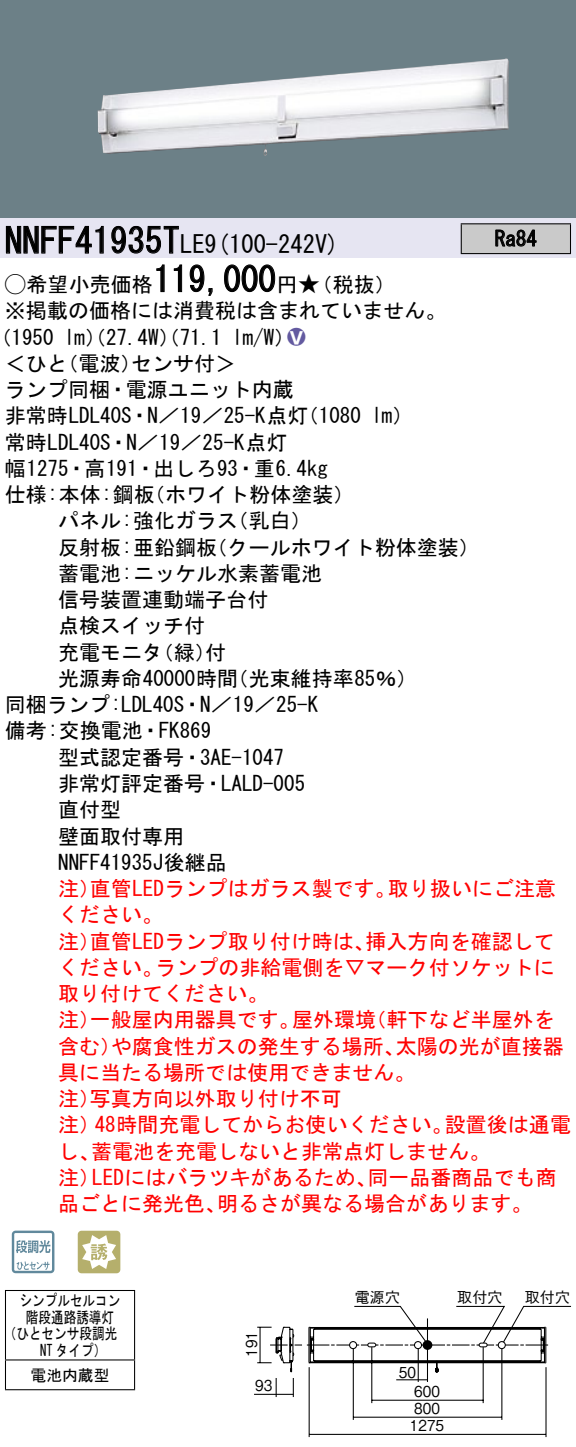
<style>
.page{position:relative;width:576px;height:1447px;background:#fff}
.page>*{position:absolute;margin:0;border:0;box-sizing:border-box;transform-origin:0 0}
.t1{font:35px "MS Gothic";color:#000}
.t2{font:24.5px "MS Gothic";color:#000}
.t3{font:21px/26.2px "MS Gothic";color:#000}
.t4{font:21px/26.2px "MS Gothic";color:#f00}
.t5{font:21px "Ford Classification 1";color:#635aa0}
.t6{font:15.75px "MS Gothic";color:#000;scale:.8 1}
.t7{font:15.75px "MS Gothic";color:#000}
.t8{font:15.05px "Gothic BBB Pro Medium 90 pv RKSJ H";color:#000;scale:.9 1}
.t9{font:15.05px "Gothic BBB Pro Medium 90 pv RKSJ H";color:#000}
.s1{font-size:35px}
.s2{font-family:"Ford Classification 1"}
.s3{color:#fff}
</style>
<div class="page">
<div style="left:0;top:0;width:575px;height:218px;background:#6c8087"></div>
<img style="left:97px;top:58px;width:412px;height:98px">
<div style="left:0;top:218px;width:575px;height:40px;background:#e6e5f2"></div>
<svg style="left:6px;top:225px;width:98px;height:29px"></svg>
<svg style="left:111px;top:225px;width:68px;height:29px"></svg>
<svg style="left:156px;top:264px;width:9px;height:29px"></svg>
<svg style="left:173px;top:264px;width:9px;height:29px"></svg>
<svg style="left:189px;top:264px;width:24px;height:32px"></svg>
<svg style="left:224px;top:264px;width:51px;height:29px"></svg>
<svg style="left:12px;top:1230px;width:42px;height:43px"></svg>
<svg style="left:78px;top:1230px;width:42px;height:43px"></svg>
<hr style="left:5px;top:1290px;width:130px;height:1px;background:#000">
<hr style="left:5px;top:1291px;width:1px;height:68px;background:#000">
<hr style="left:134px;top:1291px;width:1px;height:68px;background:#000">
<hr style="left:5px;top:1359px;width:130px;height:1px;background:#000">
<svg style="left:5px;top:1360px;width:1px;height:29px"></svg>
<svg style="left:134px;top:1360px;width:1px;height:29px"></svg>
<hr style="left:5px;top:1389px;width:130px;height:1px;background:#000">
<div style="left:461px;top:224px;width:109px;height:30px;background:#cacaca"></div>
<hr style="left:460px;top:223px;width:110px;height:1px;background:#000">
<svg style="left:460px;top:224px;width:1px;height:29px"></svg>
<hr style="left:569px;top:224px;width:2px;height:29px;background:#000">
<hr style="left:460px;top:253px;width:110px;height:1px;background:#000">
<svg style="left:495px;top:229px;width:41px;height:18px"></svg>
<hr style="left:254px;top:1393px;width:39px;height:2px;background:#000">
<svg style="left:257px;top:1305px;width:313px;height:132px"></svg>
<div style="left:478px;top:1342px;width:9px;height:5px;border:1px solid #000;border-radius:2px"></div>
<h1 class="t1" style="left:5px;top:223px;width:159px">NNFF41935</h1>
<p class="t2" style="left:162px;top:232px;width:178px"><span class="s1">T</span>LE (9 100-242 (V</p>
<h1 class="t1" style="left:153px;top:262px;width:124px">119,000</h1>
<p class="t3" style="left:5px;top:271px;width:443px"><span class="s2">A</span>希望小売価格<br>※掲載の価格には消費税は含まれていません。</p>
<p class="t5" style="left:287px;top:326px;width:19px">2<span class="s3">8</span></p>
<p class="t3" style="left:276px;top:271px;width:44px">円<span class="s2">D</span></p>
<p class="t3" style="left:311px;top:271px;width:85px">（税抜(</p>
<p class="t3" style="left:232px;top:324px;width:64px">l m (W/</p>
<p class="t3" style="left:-9px;top:324px;width:65px">（1950</p>
<p class="t3" style="left:64px;top:324px;width:159px">lm）（27.4 ）（W 71.1</p>
<p class="t3" style="left:57px;top:350px;width:85px">（電波）</p>
<p class="t3" style="left:131px;top:350px;width:106px">センサ付&lt;</p>
<p class="t3" style="left:5px;top:350px;width:290px">＜ひと<br>ランプ同梱・電源ユニット内蔵</p>
<p class="t3" style="left:5px;top:403px;width:305px">非常時LDL40 ・S N／19／25-K点灯</p>
<p class="t3" style="left:5px;top:429px;width:284px">常時LDL40 ・S N／19／25-K点灯</p>
<p class="t3" style="left:5px;top:455px;width:324px">幅1275・高191・出しろ93・重6.4kg</p>
<p class="t3" style="left:144px;top:481px;width:212px">（ホワイト粉体塗装(</p>
<p class="t3" style="left:298px;top:403px;width:64px">（1080</p>
<p class="t3" style="left:5px;top:481px;width:151px">仕様:本体:鋼板</p>
<p class="t3" style="left:371px;top:403px;width:43px">lm(</p>
<p class="t3" style="left:206px;top:508px;width:275px;text-indent:-148px">パネル:強化ガラス<br>（クールホワイト粉体塗装(</p>
<p class="t3" style="left:227px;top:508px;width:85px">（乳白(</p>
<p class="t3" style="left:58px;top:534px;width:160px">反射板:亜鉛鋼板</p>
<p class="t3" style="left:58px;top:560px;width:265px">蓄電池:ニッケル水素蓄電池</p>
<p class="t3" style="left:58px;top:586px;width:211px">信号装置連動端子台付</p>
<p class="t3" style="left:58px;top:613px;width:148px">点検スイッチ付</p>
<p class="t3" style="left:153px;top:639px;width:75px">（緑付）</p>
<p class="t3" style="left:58px;top:639px;width:106px">充電モニタ</p>
<p class="t3" style="left:58px;top:665px;width:181px">光源寿命40000時間</p>
<p class="t3" style="left:5px;top:691px;width:315px">同梱ランプ:LDL40 ・S N／19／25-K</p>
<p class="t3" style="left:5px;top:718px;width:208px">備考:交換電池・FK869</p>
<p class="t3" style="left:58px;top:744px;width:227px">型式認定番号・3AE-1047</p>
<p class="t3" style="left:58px;top:770px;width:248px">非常灯評定番号・LALD-005</p>
<p class="t3" style="left:58px;top:796px;width:64px">直付型</p>
<p class="t3" style="left:58px;top:823px;width:127px">壁面取付専用</p>
<p class="t3" style="left:58px;top:849px;width:170px">NNFF41935J後継品</p>
<p class="t3" style="left:227px;top:665px;width:191px">（光束維持率85％(</p>
<p class="t3" style="left:494px;top:225px;width:43px">Ra84</p>
<p class="t4" style="left:90px;top:875px;width:307px">直管LEDランプはガラス製です。</p>
<p class="t4" style="left:388px;top:875px;width:170px">取り扱いにご注意</p>
<p class="t4" style="left:58px;top:875px;width:106px">注）<br>ください。</p>
<p class="t4" style="left:90px;top:928px;width:286px">直管LEDランプ取り付け時は、</p>
<p class="t4" style="left:365px;top:928px;width:190px">挿入方向を確認して</p>
<p class="t4" style="left:58px;top:928px;width:43px">注）</p>
<p class="t4" style="left:155px;top:954px;width:400px">ランプの非給電側を▽マーク付ソケットに</p>
<p class="t4" style="left:58px;top:954px;width:211px">ください。<br>取り付けてください。</p>
<p class="t4" style="left:90px;top:1006px;width:211px">一般屋内用器具です。</p>
<p class="t4" style="left:292px;top:1006px;width:85px">屋外環境</p>
<p class="t4" style="left:365px;top:1006px;width:190px">（軒下など半屋外を</p>
<p class="t4" style="left:58px;top:1006px;width:43px">注）</p>
<p class="t4" style="left:111px;top:1033px;width:295px">や腐食性ガスの発生する場所、</p>
<p class="t4" style="left:395px;top:1033px;width:170px">太陽の光が直接器</p>
<p class="t4" style="left:58px;top:1033px;width:64px">含む）</p>
<p class="t4" style="left:58px;top:1059px;width:358px">具に当たる場所では使用できません。</p>
<p class="t4" style="left:90px;top:1085px;width:253px">写真方向以外取り付け不可</p>
<p class="t4" style="left:58px;top:1085px;width:43px">注）</p>
<p class="t4" style="left:444px;top:1111px;width:128px">設置後は通電</p>
<p class="t4" style="left:95px;top:1111px;width:359px">48時間充電してからお使いください。</p>
<p class="t4" style="left:91px;top:1111px;width:401px;text-indent:-33px">注）<br>蓄電池を充電しないと非常点灯しません。</p>
<p class="t4" style="left:58px;top:1138px;width:43px">し、</p>
<p class="t4" style="left:92px;top:1164px;width:286px">LEDにはバラツキがあるため、</p>
<p class="t4" style="left:367px;top:1164px;width:190px">同一品番商品でも商</p>
<p class="t4" style="left:58px;top:1164px;width:43px">注）</p>
<p class="t4" style="left:58px;top:1190px;width:169px">品ごとに発光色、</p>
<p class="t4" style="left:217px;top:1190px;width:317px">明るさが異なる場合があります。</p>
<p class="t6" style="left:20px;top:1292px;width:127px">シンプルセルコン</p>
<p class="t6" style="left:26px;top:1309px;width:112px">階段通路誘導灯</p>
<p class="t6" style="left:4px;top:1325px;width:143px">（ひとセンサ段調光</p>
<p class="t6" style="left:40px;top:1342px;width:84px">NT タイプ(</p>
<p class="t7" style="left:31px;top:1367px;width:80px">電池内蔵型</p>
<p class="t8" style="left:239px;top:1357px;width:30px;rotate:-90deg">191</p>
<p class="t8" style="left:255px;top:1373px;width:20px">93</p>
<p class="t9" style="left:355px;top:1285px;width:47px">電源穴</p>
<p class="t9" style="left:457px;top:1285px;width:47px">取付穴</p>
<p class="t9" style="left:524px;top:1285px;width:47px">取付穴</p>
<p class="t8" style="left:398px;top:1359px;width:20px">50</p>
<p class="t8" style="left:414px;top:1379px;width:30px">600</p>
<p class="t8" style="left:414px;top:1396px;width:30px">800</p>
<p class="t8" style="left:410px;top:1413px;width:39px">1275</p>
</div>
